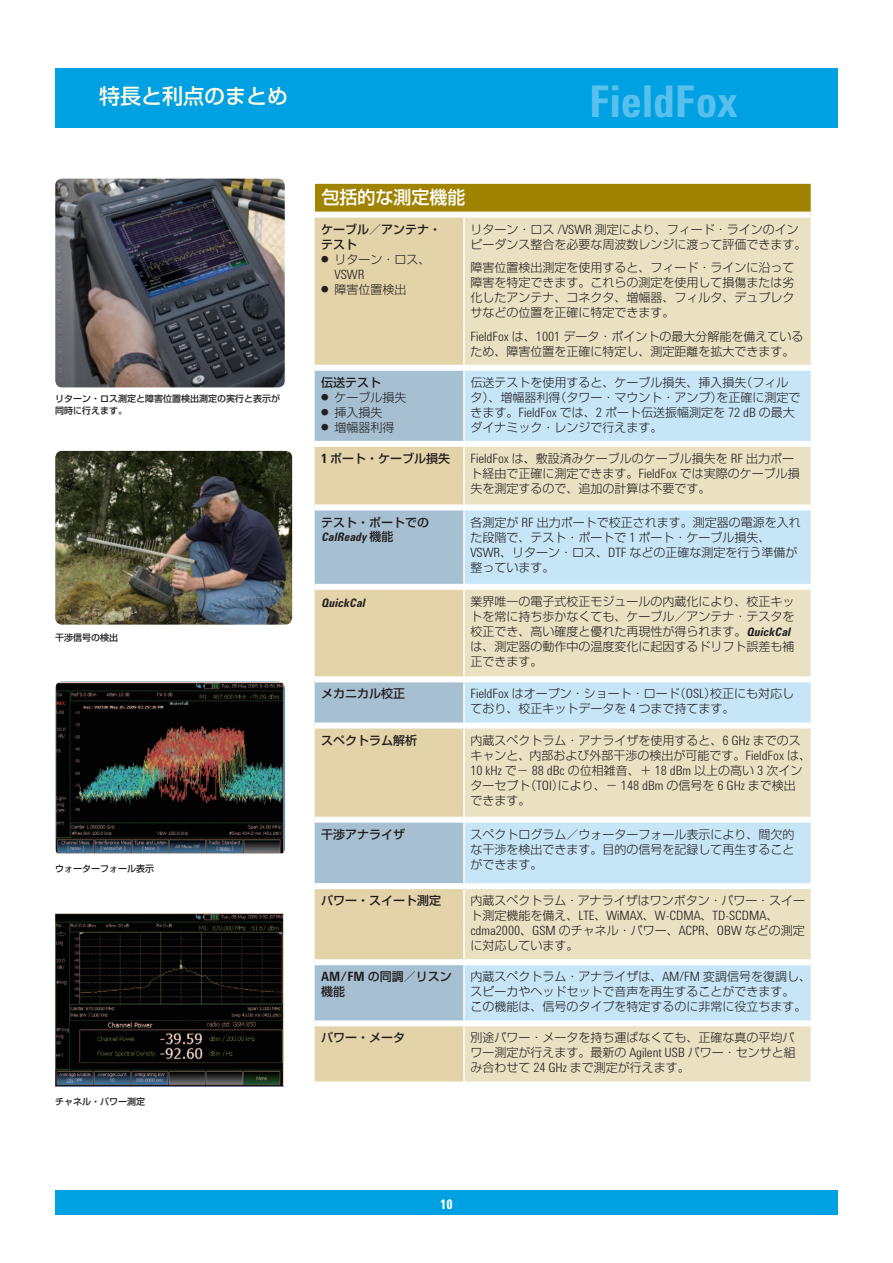
<style>
.page{position:relative;width:893px;height:1263px;background:#fff}
.page>*{position:absolute;margin:0;border:0;box-sizing:border-box;transform-origin:0 0}
.t1{font:700 45px "Agilent Cond";letter-spacing:-.005em;color:#59c0ed}
.t2{font:500 21px "Shin Go Pro";color:#fef8e4}
.t3{font:500 18px "Shin Go Pro";color:#fff}
.t4{font:700 13.5px "Agilent Cond";color:#fff}
.t5{font:300 13.2px/15px "Agilent Cond";color:#231f20}
.t6{font:300 12px/15px "Shin Go Pro";color:#231f20}
.t7{font:500 12px/15px "Shin Go Pro";color:#231f20}
.t8{font:italic 700 12px "Agilent Cond";color:#231f20}
.t9{font:500 9px/12px "Shin Go Pro";color:#231f20}
.s1{font-size:7.5px}
.s2{font-family:"Agilent Cond";font-size:13.2px}
.s3{font-family:"Agilent Cond";font-weight:700;font-size:13.2px}
.s4{font-family:"Shin Go Pro";font-weight:500;font-style:normal}
.s5{font-family:"Agilent Cond";font-weight:700;font-style:italic}
.s6{font-family:"Shin Go Pro";font-size:12px}
</style>
<div class="page">
<div style="left:55px;top:1191px;width:783px;height:24px;background:#00a1e3"></div>
<div style="left:55px;top:68px;width:783px;height:59px;background:#00a1e3"></div>
<div style="left:315px;top:181px;width:496px;height:34px;background:#a18302"></div>
<div style="left:315px;top:218px;width:148px;height:863px;background:#e2d3a8"></div>
<div style="left:465px;top:218px;width:346px;height:863px;background:#eae1c2"></div>
<svg style="left:315px;top:371px;width:148px;height:649px;background:#c4c9bd"></svg>
<div style="left:464px;top:368px;width:347px;height:76px;background:#c6e6f8"></div>
<svg style="left:465px;top:510px;width:346px;height:510px;background:#d8e3dc"></svg>
<div style="left:464px;top:365px;width:347px;height:6px;background:#fff"></div>
<div style="left:464px;top:441px;width:347px;height:6px;background:#fff"></div>
<div style="left:464px;top:504px;width:347px;height:6px;background:#fff"></div>
<div style="left:464px;top:584px;width:347px;height:6px;background:#fff"></div>
<div style="left:464px;top:676px;width:347px;height:6px;background:#fff"></div>
<div style="left:464px;top:722px;width:347px;height:6px;background:#fff"></div>
<div style="left:464px;top:817px;width:347px;height:6px;background:#fff"></div>
<div style="left:464px;top:883px;width:347px;height:6px;background:#fff"></div>
<div style="left:464px;top:959px;width:347px;height:6px;background:#fff"></div>
<div style="left:464px;top:1020px;width:347px;height:6px;background:#fff"></div>
<div style="left:315px;top:178px;width:149px;height:6px;background:#fff"></div>
<div style="left:464px;top:178px;width:348px;height:6px;background:#fff"></div>
<div style="left:315px;top:212px;width:149px;height:6px;background:#fff"></div>
<div style="left:464px;top:212px;width:347px;height:6px;background:#fff"></div>
<div style="left:315px;top:365px;width:149px;height:6px;background:#fff"></div>
<div style="left:315px;top:441px;width:149px;height:6px;background:#fff"></div>
<div style="left:315px;top:504px;width:149px;height:6px;background:#fff"></div>
<div style="left:315px;top:584px;width:149px;height:6px;background:#fff"></div>
<div style="left:315px;top:676px;width:149px;height:6px;background:#fff"></div>
<div style="left:315px;top:722px;width:149px;height:6px;background:#fff"></div>
<div style="left:315px;top:817px;width:149px;height:6px;background:#fff"></div>
<div style="left:315px;top:883px;width:149px;height:6px;background:#fff"></div>
<div style="left:315px;top:959px;width:149px;height:6px;background:#fff"></div>
<div style="left:315px;top:1020px;width:149px;height:6px;background:#fff"></div>
<hr style="left:463px;top:371px;width:2px;height:70px;background:#fff">
<img style="left:55px;top:179px;width:230px;height:208px">
<img style="left:55px;top:451px;width:237px;height:174px">
<img style="left:55px;top:681px;width:230px;height:172px">
<img style="left:55px;top:913px;width:229px;height:174px">
<h2 class="t2" style="left:99px;top:79px;width:191px">特長と利点のまとめ</h2>
<p class="t9" style="left:55px;top:391px;width:227px">リターン・ロス測定と障害位置検出測定の実行と表示が同時に行えます。</p>
<p class="t9" style="left:55px;top:631px;width:65px">干渉信号の検出</p>
<p class="t9" style="left:55px;top:862px;width:101px">ウォーターフォール表示</p>
<p class="t9" style="left:55px;top:1094px;width:92px">チャネル・パワー測定</p>
<h1 class="t1" style="left:589px;top:76px;width:150px">FieldFox</h1>
<h3 class="t3" style="left:321px;top:183px;width:145px">包括的な測定機能</h3>
<p class="t7" style="left:321px;top:220px;width:121px">ケーブル／アンテナ・テスト</p>
<p class="t6" style="left:321px;top:250px;width:111px"><span class="s1">●</span> リターン・ロス、</p>
<p class="t5" style="left:335px;top:266px;width:31px">VSWR</p>
<p class="t6" style="left:321px;top:280px;width:87px"><span class="s1">●</span> 障害位置検出</p>
<p class="t6" style="left:470px;top:220px;width:337px">リターン・ロス <span class="s2">/VSWR</span> 測定により、フィード・ラインのインピーダンス整合を必要な周波数レンジに渡って評価できます。</p>
<p class="t6" style="left:470px;top:259px;width:325px;text-align:justify">障害位置検出測定を使用すると、フィード・ラインに沿って障害を特定できます。これらの測定を使用して損傷または劣化したアンテナ、コネクタ、増幅器、フィルタ、デュプレクサなどの位置を正確に特定できます。</p>
<p class="t6" style="left:470px;top:327px;width:335px"><span class="s2">FieldFox</span> は、<span class="s2">1001</span> データ・ポイントの最大分解能を備えているため、障害位置を正確に特定し、測定距離を拡大できます。</p>
<p class="t7" style="left:321px;top:373px;width:61px">伝送テスト</p>
<p class="t6" style="left:321px;top:388px;width:87px"><span class="s1">●</span> ケーブル損失</p>
<p class="t6" style="left:321px;top:403px;width:63px"><span class="s1">●</span> 挿入損失</p>
<p class="t6" style="left:321px;top:418px;width:75px"><span class="s1">●</span> 増幅器利得</p>
<p class="t6" style="left:470px;top:373px;width:332px">伝送テストを使用すると、ケーブル損失、挿入損失（フィルタ）、増幅器利得（タワー・マウント・アンプ）を正確に測定できます。<span class="s2">FieldFox</span> では、<span class="s2">2</span> ポート伝送振幅測定を <span class="s2">72 dB</span> の最大ダイナミック・レンジで行えます。</p>
<p class="t7" style="left:321px;top:449px;width:131px"><span class="s3">1</span> ポート・ケーブル損失</p>
<p class="t6" style="left:470px;top:449px;width:331px"><span class="s2">FieldFox</span> は、敷設済みケーブルのケーブル損失を <span class="s2">RF</span> 出力ポート経由で正確に測定できます。<span class="s2">FieldFox</span> では実際のケーブル損失を測定するので、追加の計算は不要です。</p>
<p class="t7" style="left:321px;top:513px;width:109px">テスト・ポートでの</p>
<p class="t8" style="left:321px;top:530px;width:74px">CalReady <span class="s4">機能</span></p>
<p class="t6" style="left:470px;top:513px;width:332px">各測定が <span class="s2">RF</span> 出力ポートで校正されます。測定器の電源を入れた段階で、テスト・ポートで <span class="s2">1</span> ポート・ケーブル損失、<br><span class="s2">VSWR</span>、リターン・ロス、<span class="s2">DTF</span> などの正確な測定を行う準備が整っています。</p>
<p class="t8" style="left:321px;top:596px;width:45px">QuickCal</p>
<p class="t6" style="left:470px;top:592px;width:325px">業界唯一の電子式校正モジュールの内蔵化により、校正キットを常に持ち歩かなくても、ケーブル／アンテナ・テスタを校正でき、高い確度と優れた再現性が得られます。<span class="s5">QuickCal</span>は、測定器の動作中の温度変化に起因するドリフト誤差も補正できます。</p>
<p class="t7" style="left:321px;top:685px;width:85px">メカニカル校正</p>
<p class="t6" style="left:470px;top:685px;width:325px"><span class="s2">FieldFox</span> はオープン・ショート・ロード（<span class="s2">OSL</span>）校正にも対応しており、校正キットデータを <span class="s2">4</span> つまで持てます。</p>
<p class="t7" style="left:321px;top:731px;width:97px">スペクトラム解析</p>
<p class="t6" style="left:470px;top:731px;width:342px">内蔵スペクトラム・アナライザを使用すると、<span class="s2">6 GHz</span> までのスキャンと、内部および外部干渉の検出が可能です。<span class="s2">FieldFox</span> は、<br><span class="s2">10 kHz</span> で－ <span class="s2">88 dBc</span> の位相雑音、＋ <span class="s2">18 dBm</span> 以上の高い <span class="s2">3</span> 次インターセプト（<span class="s2">TOI</span>）により、－ <span class="s2">148 dBm</span> の信号を <span class="s2">6 GHz</span> まで検出<br>できます。</p>
<p class="t7" style="left:321px;top:825px;width:85px">干渉アナライザ</p>
<p class="t6" style="left:470px;top:825px;width:325px;text-align:justify">スペクトログラム／ウォーターフォール表示により、間欠的な干渉を検出できます。目的の信号を記録して再生することができます。</p>
<p class="t7" style="left:321px;top:892px;width:121px">パワー・スイート測定</p>
<p class="t6" style="left:470px;top:892px;width:336px">内蔵スペクトラム・アナライザはワンボタン・パワー・スイー</p>
<p class="t5" style="left:470px;top:908px;width:336px"><span class="s6">ト測定機能を備え、</span>LTE<span class="s6">、</span>WiMAX<span class="s6">、</span>W-CDMA<span class="s6">、</span>TD-SCDMA<span class="s6">、</span>cdma2000<span class="s6">、</span>GSM <span class="s6">のチャネル・パワー、</span>ACPR<span class="s6">、</span>OBW <span class="s6">などの測定</span></p>
<p class="t6" style="left:470px;top:937px;width:109px">に対応しています。</p>
<p class="t7" style="left:321px;top:968px;width:132px"><span class="s3">AM/FM</span> の同調／リスン機能</p>
<p class="t6" style="left:470px;top:968px;width:342px">内蔵スペクトラム・アナライザは、<span class="s2">AM/FM</span> 変調信号を復調し、スピーカやヘッドセットで音声を再生することができます。<br>この機能は、信号のタイプを特定するのに非常に役立ちます。</p>
<p class="t7" style="left:321px;top:1029px;width:85px">パワー・メータ</p>
<p class="t6" style="left:470px;top:1029px;width:327px">別途パワー・メータを持ち運ばなくても、正確な真の平均パワー測定が行えます。最新の <span class="s2">Agilent USB</span> パワー・センサと組み合わせて <span class="s2">24 GHz</span> まで測定が行えます。</p>
<p class="t4" style="left:440px;top:1197px;width:14px">10</p>
</div>
